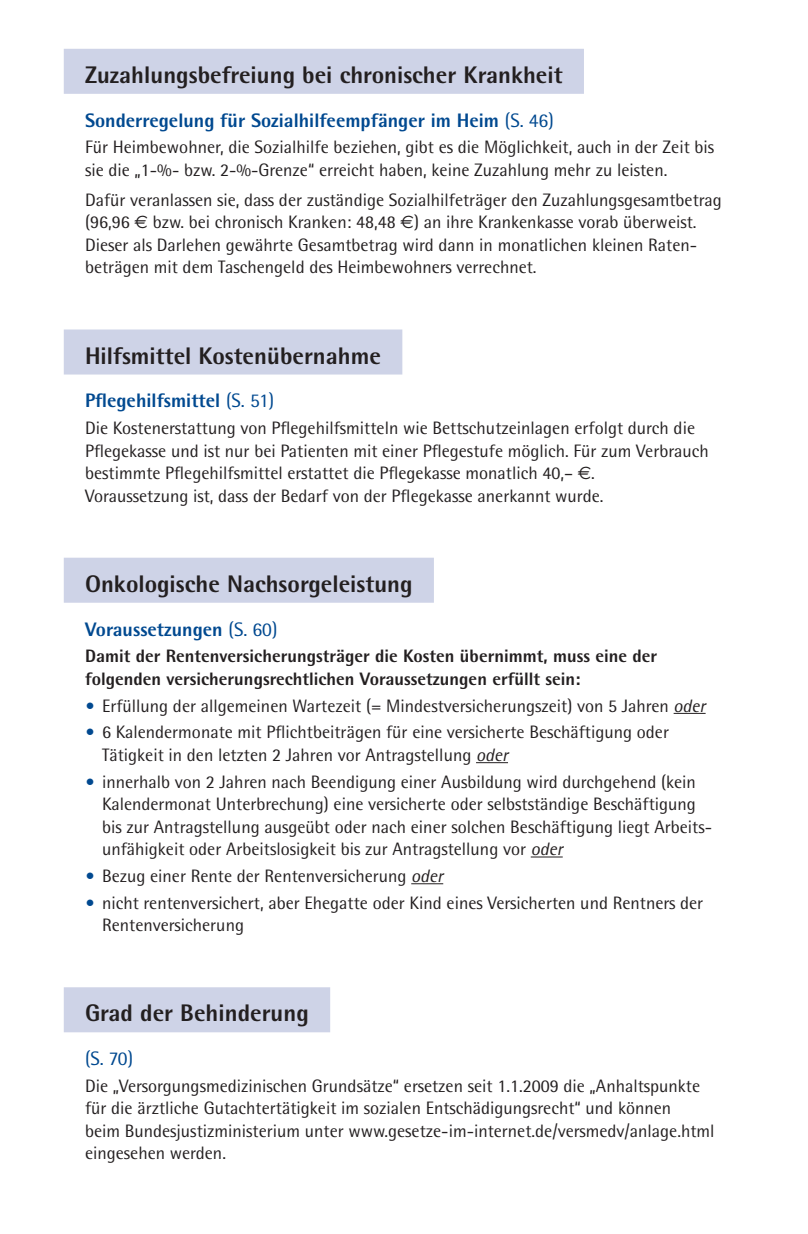
<style>
.page{position:relative;width:808px;height:1234px;background:#fff}
.page>*{position:absolute;margin:0;border:0;box-sizing:border-box;transform-origin:0 0}
.t1{font:800 24px "Rotis Semi Sans";color:#231f20}
.t2{font:800 19.5px "Rotis Semi Sans";color:#014990}
.t3{font:19.5px "Rotis Semi Sans";color:#014990}
.t4{font:18px/22.5px "Rotis Semi Sans";color:#231f20}
.t5{font:800 18px/22.5px "Rotis Semi Sans";color:#231f20}
.s1{font-weight:400}
.s2{font-family:"Euro Sans"}
.s3{font-weight:800;color:#014990}
.s4{font-style:italic}
</style>
<div class="page">
<div style="left:64px;top:49px;width:520px;height:45px;background:#ced3e7"></div>
<div style="left:64px;top:329px;width:338px;height:45px;background:#ced3e7"></div>
<div style="left:64px;top:557px;width:370px;height:45px;background:#ced3e7"></div>
<hr style="left:674px;top:712px;width:32px;height:1px;background:#231f20">
<hr style="left:476px;top:762px;width:32px;height:1px;background:#231f20">
<hr style="left:531px;top:856px;width:32px;height:1px;background:#231f20">
<hr style="left:411px;top:883px;width:32px;height:1px;background:#231f20">
<div style="left:64px;top:987px;width:266px;height:45px;background:#ced3e7"></div>
<h1 class="t1" style="left:85px;top:59px;width:479px">Zuzahlungsbefreiung bei chronischer Krankheit</h1>
<p class="t2" style="left:85px;top:108px;width:470px">Sonderregelung für Sozialhilfeempfänger im Heim <span class="s1">(S. 46)</span></p>
<p class="t4" style="left:85px;top:136px;width:631px">Für Heimbewohner, die Sozialhilfe beziehen, gibt es die Möglichkeit, auch in der Zeit bis sie die „1-%- bzw. 2-%-Grenze“ erreicht haben, keine Zuzahlung mehr zu leisten.</p>
<p class="t4" style="left:85px;top:188px;width:638px">Dafür veranlassen sie, dass der zuständige Sozialhilfeträger den Zuzahlungsgesamtbetrag (96,96 <span class="s2">E</span> bzw. bei chronisch Kranken: 48,48 <span class="s2">E</span>) an ihre Krankenkasse vorab überweist.<br>Dieser als Darlehen gewährte Gesamtbetrag wird dann in monatlichen kleinen Raten&shy;beträgen mit dem Taschengeld des Heimbewohners verrechnet.</p>
<h1 class="t1" style="left:85px;top:340px;width:297px">Hilfsmittel Kostenübernahme</h1>
<p class="t2" style="left:85px;top:388px;width:191px">Pflegehilfsmittel <span class="s1">(S. 51)</span></p>
<p class="t4" style="left:85px;top:416px;width:625px">Die Kostenerstattung von Pflegehilfsmitteln wie Bettschutzeinlagen erfolgt durch die Pflegekasse und ist nur bei Patienten mit einer Pflegestufe möglich. Für zum Verbrauch bestimmte Pflegehilfsmittel erstattet die Pflegekasse monatlich 40,– <span class="s2">E</span>.<br>Voraussetzung ist, dass der Bedarf von der Pflegekasse anerkannt wurde.</p>
<h1 class="t1" style="left:85px;top:568px;width:329px">Onkologische Nachsorgeleistung</h1>
<p class="t2" style="left:85px;top:616px;width:194px">Voraussetzungen <span class="s1">(S. 60)</span></p>
<p class="t5" style="left:85px;top:644px;width:574px">Damit der Rentenversicherungsträger die Kosten übernimmt, muss eine der folgenden versicherungsrechtlichen Voraussetzungen erfüllt sein:</p>
<p class="t4" style="left:85px;top:694px;width:622px"><span class="s3">•</span> Erfüllung der allgemeinen Wartezeit (= Mindestversicherungszeit) von 5 Jahren <span class="s4">oder</span></p>
<p class="t4" style="left:102px;top:720px;width:568px;text-indent:-17px"><span class="s3">•</span> 6 Kalendermonate mit Pflichtbeiträgen für eine versicherte Beschäftigung oder<br>Tätigkeit in den letzten 2 Jahren vor Antragstellung <span class="s4">oder</span></p>
<p class="t4" style="left:102px;top:770px;width:611px;text-indent:-17px"><span class="s3">•</span> innerhalb von 2 Jahren nach Beendigung einer Ausbildung wird durchgehend (kein Kalendermonat Unterbrechung) eine versicherte oder selbstständige Beschäftigung bis zur Antragstellung ausgeübt oder nach einer solchen Beschäftigung liegt Arbeits&shy;unfähigkeit oder Arbeitslosigkeit bis zur Antragstellung vor <span class="s4">oder</span></p>
<p class="t4" style="left:85px;top:864px;width:360px"><span class="s3">•</span> Bezug einer Rente der Rentenversicherung <span class="s4">oder</span></p>
<p class="t4" style="left:102px;top:891px;width:603px;text-indent:-17px"><span class="s3">•</span> nicht rentenversichert, aber Ehegatte oder Kind eines Versicherten und Rentners der<br>Rentenversicherung</p>
<h1 class="t1" style="left:85px;top:997px;width:225px">Grad der Behinderung</h1>
<p class="t3" style="left:85px;top:1046px;width:50px">(S. 70)</p>
<p class="t4" style="left:85px;top:1074px;width:631px">Die „Versorgungsmedizinischen Grundsätze“ ersetzen seit 1.1.2009 die „Anhaltspunkte für die ärztliche Gutachtertätigkeit im sozialen Entschädigungsrecht“ und können<br>beim Bundesjustizministerium unter www.gesetze-im-internet.de/versmedv/anlage.html eingesehen werden.</p>
</div>
